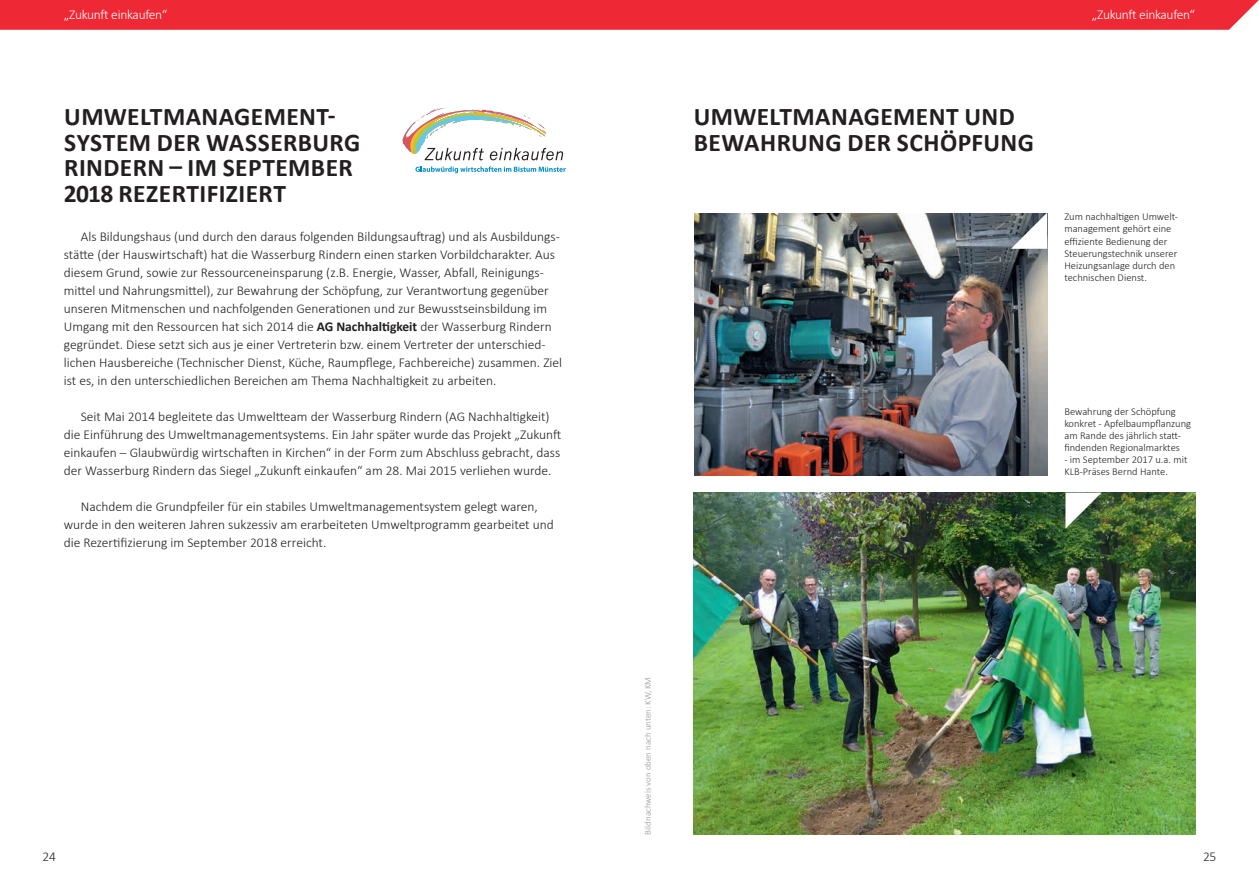
<style>
.page{position:relative;width:1259px;height:893px;background:#fff}
.page>*{position:absolute;margin:0;border:0;box-sizing:border-box;transform-origin:0 0}
.t1{font:700 25.5px/25.5px "Calibri";letter-spacing:.015em;color:#231f20}
.t2{font:300 13.5px/18px "Calibri";color:#231f20}
.t3{font:300 13.5px "Calibri";letter-spacing:-.02em;color:#fff}
.t4{font:300 10.5px/12px "Calibri";color:#231f20}
.t5{font:300 9px "Calibri";color:#939598}
.s1{font-weight:700}
</style>
<div class="page">
<div style="left:0;top:0;width:1259px;height:30px;background:#ee2834"></div>
<img style="left:694px;top:214px;width:353px;height:262px">
<img style="left:693px;top:493px;width:502px;height:342px">
<svg style="left:1011px;top:213px;width:36px;height:36px"></svg>
<svg style="left:1065px;top:493px;width:36px;height:36px"></svg>
<svg style="left:402px;top:107px;width:161px;height:53px"></svg>
<svg style="left:415px;top:166px;width:151px;height:7px"></svg>
<p class="t3" style="left:64px;top:6px;width:105px">„Zukunft einkaufen“</p>
<p class="t3" style="left:1091px;top:6px;width:105px">„Zukunft einkaufen“</p>
<h1 class="t1" style="left:64px;top:104px;width:298px">UMWELTMANAGEMENT-<br>SYSTEM DER WASSERBURG<br>RINDERN – IM SEPTEMBER<br>2018 REZERTIFIZIERT</h1>
<p class="t2" style="left:64px;top:226px;width:500px;text-indent:17px">Als Bildungshaus (und durch den daraus folgenden Bildungsauftrag) und als Ausbildungs&shy;stätte (der Hauswirtschaft) hat die Wasserburg Rindern einen starken Vorbildcharakter. Aus diesem Grund, sowie zur Ressourceneinsparung (z.B. Energie, Wasser, Abfall, Reinigungs&shy;mittel und Nahrungsmittel), zur Bewahrung der Schöpfung, zur Verantwortung gegenüber unseren Mitmenschen und nachfolgenden Generationen und zur Bewusstseinsbildung im Umgang mit den Ressourcen hat sich 2014 die <span class="s1">AG Nachhaltigkeit</span> der Wasserburg Rindern gegründet. Diese setzt sich aus je einer Vertreterin bzw. einem Vertreter der unterschied&shy;lichen Hausbereiche (Technischer Dienst, Küche, Raumpflege, Fachbereiche) zusammen. Ziel ist es, in den unterschiedlichen Bereichen am Thema Nachhaltigkeit zu arbeiten.</p>
<p class="t2" style="left:64px;top:406px;width:499px;text-indent:17px">Seit Mai 2014 begleitete das Umweltteam der Wasserburg Rindern (AG Nachhaltigkeit) die Einführung des Umweltmanagementsystems. Ein Jahr später wurde das Projekt „Zukunft einkaufen – Glaubwürdig wirtschaften in Kirchen“ in der Form zum Abschluss gebracht, dass der Wasserburg Rindern das Siegel „Zukunft einkaufen“ am 28. Mai 2015 verliehen wurde.</p>
<p class="t2" style="left:64px;top:496px;width:491px;text-indent:17px">Nachdem die Grundpfeiler für ein stabiles Umweltmanagementsystem gelegt waren, wurde in den weiteren Jahren sukzessiv am erarbeiteten Umweltprogramm gearbeitet und die Rezertifizierung im September 2018 erreicht.</p>
<h1 class="t1" style="left:694px;top:104px;width:342px">UMWELTMANAGEMENT UND<br>BEWAHRUNG DER SCHÖPFUNG</h1>
<p class="t4" style="left:1064px;top:210px;width:115px">Zum nachhaltigen Umwelt&shy;management gehört eine effiziente Bedienung der<br>Steuerungstechnik unserer<br>Heizungsanlage durch den technischen Dienst.</p>
<p class="t4" style="left:1064px;top:405px;width:128px">Bewahrung der Schöpfung konkret - Apfelbaumpflanzung am Rande des jährlich statt&shy;findenden Regionalmarktes</p>
<p class="t4" style="left:1064px;top:453px;width:125px">- im September 2017 u.a. mit<br>KLB-Präses Bernd Hante.</p>
<p class="t5" style="left:642px;top:835px;width:159px;rotate:-90deg">Bildnachweis von oben nach unten: KW, KM</p>
<p class="t2" style="left:43px;top:846px;width:15px">24</p>
<p class="t2" style="left:1203px;top:846px;width:15px">25</p>
</div>
